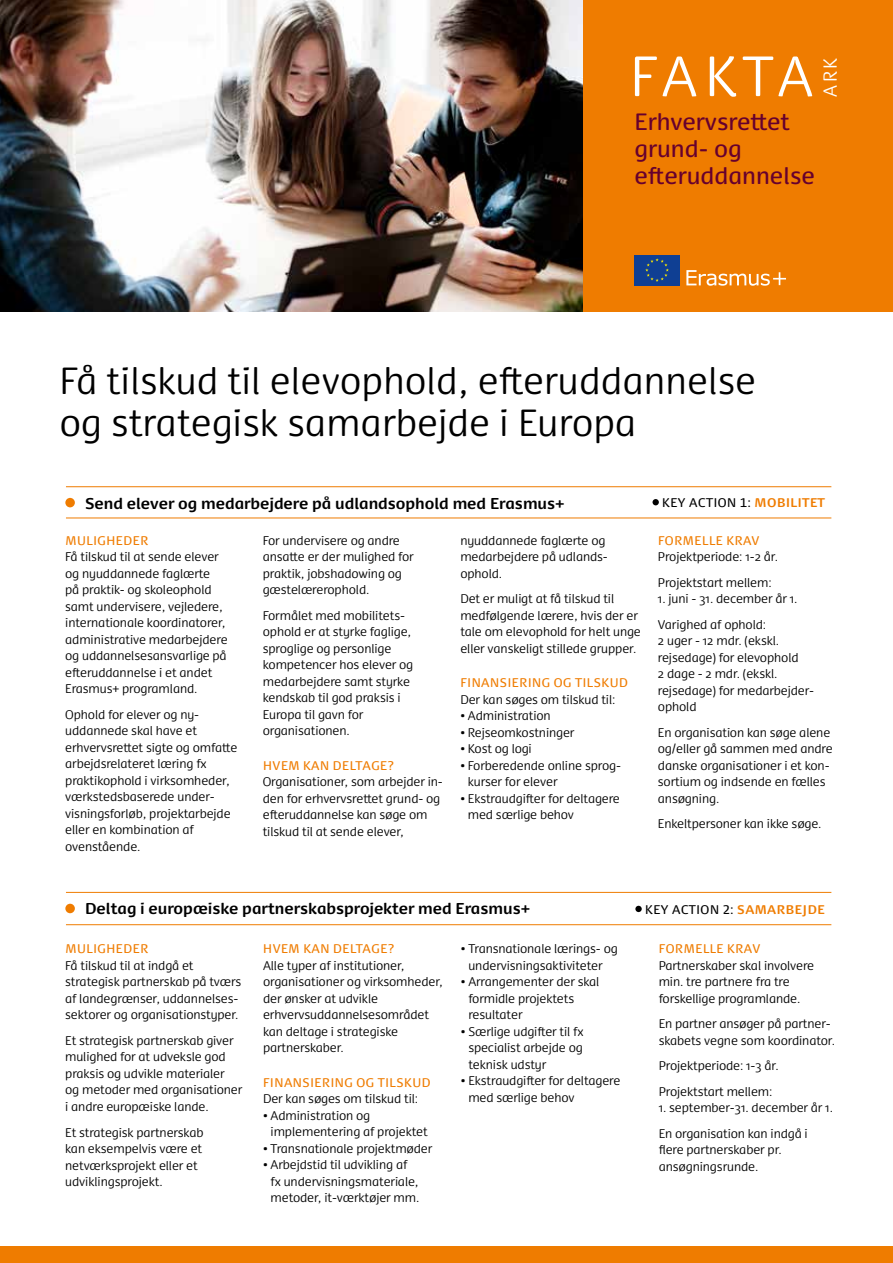
<style>
.page{position:relative;width:893px;height:1263px;background:#fff}
.page>*{position:absolute;margin:0;border:0;box-sizing:border-box;transform-origin:0 0}
.t1{font:300 54px "Dancer Pro";letter-spacing:.1em;color:#fff}
.t2{font:300 36px/42px "Dancer Pro";color:#000}
.t3{font:22.5px/27px "Dancer Pro";color:#66002e}
.t4{font:300 18px "Dancer Pro";color:#fff}
.t5{font:700 15px "Dancer Pro";color:#000}
.t6{font:300 12px/16.5px "Dancer Pro";letter-spacing:-.01em;color:#000}
.t7{font:12px "Dancer Pro";letter-spacing:.045em;color:#ef7c00}
.t8{font:12px "Dancer Pro";letter-spacing:.045em;color:#000}
.s1{font-weight:700;color:#ef7c00}
</style>
<div class="page">
<div style="left:583px;top:0;width:310px;height:312px;background:#ef7c00"></div>
<img style="left:0;top:0;width:583px;height:312px">
<div style="left:0;top:1247px;width:893px;height:16px;background:#ef7c00"></div>
<svg style="left:686px;top:270px;width:100px;height:16px"></svg>
<div style="left:634px;top:255px;width:46px;height:30px;background:#0f3f93"></div>
<svg style="left:645px;top:258px;width:24px;height:24px"></svg>
<hr style="left:66px;top:486px;width:765px;height:1px;background:#ef7c00">
<hr style="left:66px;top:892px;width:765px;height:1px;background:#ef7c00">
<hr style="left:66px;top:924px;width:765px;height:1px;background:#ef7c00">
<hr style="left:66px;top:518px;width:765px;height:1px;background:#ef7c00">
<div style="left:65px;top:498px;width:10px;height:9px;background:#ef7c00;border-radius:50%"></div>
<div style="left:65px;top:904px;width:10px;height:9px;background:#ef7c00;border-radius:50%"></div>
<div style="left:652px;top:499px;width:7px;height:6px;background:#000;border-radius:50%"></div>
<div style="left:635px;top:906px;width:7px;height:6px;background:#000;border-radius:50%"></div>
<h1 class="t1" style="left:630px;top:40px;width:185px">FAKTA</h1>
<h3 class="t4" style="left:818px;top:96px;width:40px;rotate:-90deg">ARK</h3>
<h3 class="t3" style="left:634px;top:107px;width:182px">Erhvervsrettet grund- og efteruddannelse</h3>
<h2 class="t2" style="left:60px;top:358px;width:698px">Få tilskud til elevophold, efteruddannelse og strategisk samarbejde i Europa</h2>
<p class="t5" style="left:85px;top:492px;width:481px">Send elever og medarbejdere på udlandsophold med Erasmus+</p>
<p class="t7" style="left:65px;top:532px;width:84px">MULIGHEDER</p>
<p class="t6" style="left:65px;top:548px;width:164px">Få tilskud til at sende elever og nyuddannede faglærte<br>på praktik- og skoleophold samt undervisere, vejledere, internationale koordinatorer, administrative medarbejdere og uddannelsesansvarlige på efteruddannelse i et andet<br>Erasmus+ programland.</p>
<p class="t6" style="left:65px;top:706px;width:174px">Ophold for elever og ny&shy;uddannede skal have et erhvervsrettet sigte og omfatte arbejdsrelateret læring fx praktikophold i virksomheder, værkstedsbaserede under&shy;visningsforløb, projektarbejde eller en kombination af ovenstående.</p>
<p class="t6" style="left:263px;top:532px;width:153px">For undervisere og andre ansatte er der mulighed for praktik, jobshadowing og gæstelærerophold.</p>
<p class="t6" style="left:263px;top:607px;width:152px">Formålet med mobilitets&shy;ophold er at styrke faglige, sproglige og personlige kompetencer hos elever og medarbejdere samt styrke kendskab til god praksis i<br>Europa til gavn for organisationen.</p>
<p class="t7" style="left:263px;top:757px;width:132px">HVEM KAN DELTAGE?</p>
<p class="t6" style="left:263px;top:773px;width:182px">Organisationer, som arbejder in&shy;den for erhvervsrettet grund- og efteruddannelse kan søge om tilskud til at sende elever,</p>
<p class="t6" style="left:460px;top:532px;width:149px">nyuddannede faglærte og medarbejdere på udlands&shy;ophold.</p>
<p class="t6" style="left:460px;top:590px;width:182px">Det er muligt at få tilskud til medfølgende lærere, hvis der er tale om elevophold for helt unge eller vanskeligt stillede grupper.</p>
<p class="t7" style="left:461px;top:675px;width:169px">FINANSIERING OG TILSKUD</p>
<p class="t6" style="left:460px;top:691px;width:157px">Der kan søges om tilskud til:</p>
<p class="t6" style="left:460px;top:707px;width:92px">• Administration</p>
<p class="t6" style="left:460px;top:724px;width:116px">• Rejseomkostninger</p>
<p class="t6" style="left:460px;top:740px;width:73px">• Kost og logi</p>
<p class="t6" style="left:468px;top:757px;width:155px;text-indent:-7px">• Forberedende online sprog&shy;kurser for elever</p>
<p class="t6" style="left:468px;top:790px;width:154px;text-indent:-7px">• Ekstraudgifter for deltagere med særlige behov</p>
<p class="t8" style="left:662px;top:494px;width:164px">KEY ACTION 1: <span class="s1">MOBILITET</span></p>
<p class="t7" style="left:658px;top:532px;width:103px">FORMELLE KRAV</p>
<p class="t6" style="left:658px;top:543px;width:122px;line-height:25.5px">Projektperiode: 1-2 år.<br>Projektstart mellem:</p>
<p class="t6" style="left:658px;top:585px;width:141px;line-height:25.5px">1. juni - 31. december år 1.<br>Varighed af ophold:</p>
<p class="t6" style="left:658px;top:632px;width:158px">2 uger - 12 mdr. (ekskl. rejsedage) for elevophold<br>2 dage - 2 mdr. (ekskl. rejsedage) for medarbejder&shy;ophold</p>
<p class="t6" style="left:658px;top:723px;width:176px">En organisation kan søge alene og/eller gå sammen med andre danske organisationer i et kon&shy;sortium og indsende en fælles ansøgning.</p>
<p class="t6" style="left:658px;top:815px;width:165px">Enkeltpersoner kan ikke søge.</p>
<p class="t5" style="left:85px;top:897px;width:447px">Deltag i europæiske partnerskabsprojekter med Erasmus+</p>
<p class="t7" style="left:65px;top:941px;width:84px">MULIGHEDER</p>
<p class="t6" style="left:65px;top:957px;width:178px">Få tilskud til at indgå et strategisk partnerskab på tværs af landegrænser, uddannelses&shy;sektorer og organisationstyper.</p>
<p class="t6" style="left:65px;top:1032px;width:179px">Et strategisk partnerskab giver mulighed for at udveksle god praksis og udvikle materialer<br>og metoder med organisationer i andre europæiske lande.</p>
<p class="t6" style="left:65px;top:1123px;width:140px">Et strategisk partnerskab kan eksempelvis være et netværksprojekt eller et udviklingsprojekt.</p>
<p class="t7" style="left:263px;top:940px;width:132px">HVEM KAN DELTAGE?</p>
<p class="t6" style="left:263px;top:956px;width:181px">Alle typer af institutioner, organisationer og virksomheder, der ønsker at udvikle erhvervsuddannelsesområdet kan deltage i strategiske partnerskaber.</p>
<p class="t7" style="left:263px;top:1074px;width:169px">FINANSIERING OG TILSKUD</p>
<p class="t6" style="left:263px;top:1090px;width:157px">Der kan søges om tilskud til:</p>
<p class="t6" style="left:271px;top:1106px;width:159px;text-indent:-7px">• Administration og implementering af projektet</p>
<p class="t6" style="left:263px;top:1139px;width:171px">• Transnationale projektmøder</p>
<p class="t6" style="left:271px;top:1156px;width:150px;text-indent:-7px">• Arbejdstid til udvikling af fx undervisningsmateriale, metoder, it-værktøjer mm.</p>
<p class="t6" style="left:468px;top:940px;width:151px;text-indent:-7px">• Transnationale lærings- og undervisningsaktiviteter</p>
<p class="t6" style="left:468px;top:973px;width:133px;text-indent:-7px">• Arrangementer der skal formidle projektets resultater</p>
<p class="t6" style="left:468px;top:1023px;width:117px;text-align:justify;text-indent:-7px">• Særlige udgifter til fx specialist arbejde og teknisk udstyr</p>
<p class="t6" style="left:468px;top:1072px;width:154px;text-indent:-7px">• Ekstraudgifter for deltagere med særlige behov</p>
<p class="t8" style="left:645px;top:901px;width:181px">KEY ACTION 2: <span class="s1">SAMARBEJDE</span></p>
<p class="t7" style="left:659px;top:940px;width:103px">FORMELLE KRAV</p>
<p class="t6" style="left:659px;top:956px;width:157px">Partnerskaber skal involvere min. tre partnere fra tre forskellige programlande.</p>
<p class="t6" style="left:659px;top:1015px;width:178px">En partner ansøger på partner&shy;skabets vegne som koordinator.</p>
<p class="t6" style="left:659px;top:1052px;width:122px;line-height:25.5px">Projektperiode: 1-3 år.<br>Projektstart mellem:</p>
<p class="t6" style="left:659px;top:1094px;width:176px;line-height:25.5px">1. september-31. december år 1.<br>En organisation kan indgå i</p>
<p class="t6" style="left:659px;top:1141px;width:125px">flere partnerskaber pr. ansøgningsrunde.</p>
</div>
